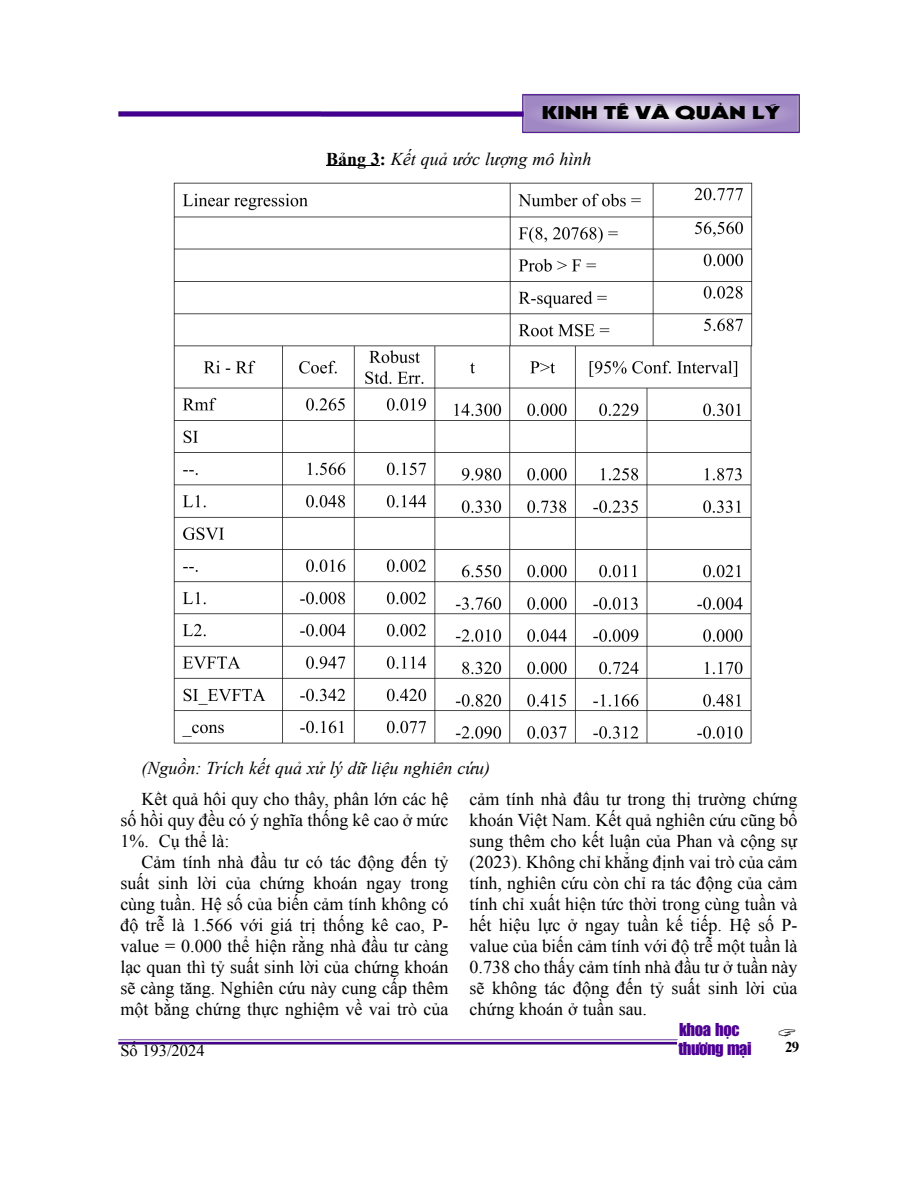
<style>
.page{position:relative;width:918px;height:1188px;background:#fff}
.page>*{position:absolute;margin:0;border:0;box-sizing:border-box;transform-origin:0 0}
.t1{font:18px/21px "Times New Roman";color:#000;text-align:justify}
.t2{font:italic 18px "Times New Roman";color:#000}
.t3{font:18px "UTM Kabel KT";color:#000;scale:1.45 1}
.t4{font:16.5px "UTM Impact";letter-spacing:-.03em;color:#4e0091}
.t5{font:16.5px "Times New Roman";color:#000}
.t6{font:700 15px "Times New Roman";color:#000}
.s1{font-weight:700;font-style:normal}
</style>
<div class="page">
<img style="left:118px;top:1039px;width:560px;height:6px">
<img style="left:522px;top:93px;width:278px;height:41px">
<img style="left:118px;top:110px;width:408px;height:8px">
<div style="left:677px;top:1040px;width:82px;height:26px;background:#fff"></div>
<hr style="left:326px;top:166px;width:54px;height:1px;background:#000">
<img style="left:173px;top:182px;width:580px;height:562px">
<p class="t3" style="left:541px;top:101px;width:166px">KINH TẾ VÀ QUẢN LÝ</p>
<p class="t2" style="left:326px;top:149px;width:267px"><span class="s1">Bảng 3:</span> Kết quả ước lượng mô hình</p>
<p class="t2" style="left:141px;top:758px;width:350px">(Nguồn: Trích kết quả xử lý dữ liệu nghiên cứu)</p>
<p class="t1" style="left:120px;top:788px;width:330px;text-indent:21px">Kết quả hồi quy cho thấy, phần lớn các hệ số hồi quy đều có ý nghĩa thống kê cao ở mức 1%. Cụ thể là:</p>
<p class="t1" style="left:120px;top:851px;width:330px;text-indent:21px">Cảm tính nhà đầu tư có tác động đến tỷ suất sinh lời của chứng khoán ngay trong cùng tuần. Hệ số của biến cảm tính không có độ trễ là 1.566 với giá trị thống kê cao, P&shy;value = 0.000 thể hiện rằng nhà đầu tư càng lạc quan thì tỷ suất sinh lời của chứng khoán sẽ càng tăng. Nghiên cứu này cung cấp thêm một bằng chứng thực nghiệm về vai trò của</p>
<p class="t5" style="left:120px;top:1041px;width:86px">Số 193/2024</p>
<p class="t1" style="left:470px;top:788px;width:330px">cảm tính nhà đầu tư trong thị trường chứng khoán Việt Nam. Kết quả nghiên cứu cũng bổ sung thêm cho kết luận của Phan và cộng sự (2023). Không chỉ khẳng định vai trò của cảm tính, nghiên cứu còn chỉ ra tác động của cảm tính chỉ xuất hiện tức thời trong cùng tuần và hết hiệu lực ở ngay tuần kế tiếp. Hệ số P&shy;value của biến cảm tính với độ trễ một tuần là 0.738 cho thấy cảm tính nhà đầu tư ở tuần này sẽ không tác động đến tỷ suất sinh lời của chứng khoán ở tuần sau.</p>
<p class="t6" style="left:785px;top:1039px;width:16px">29</p>
<p class="t4" style="left:679px;top:1018px;width:62px">khoa học</p>
<p class="t4" style="left:678px;top:1037px;width:75px">thương mại</p>
</div>
